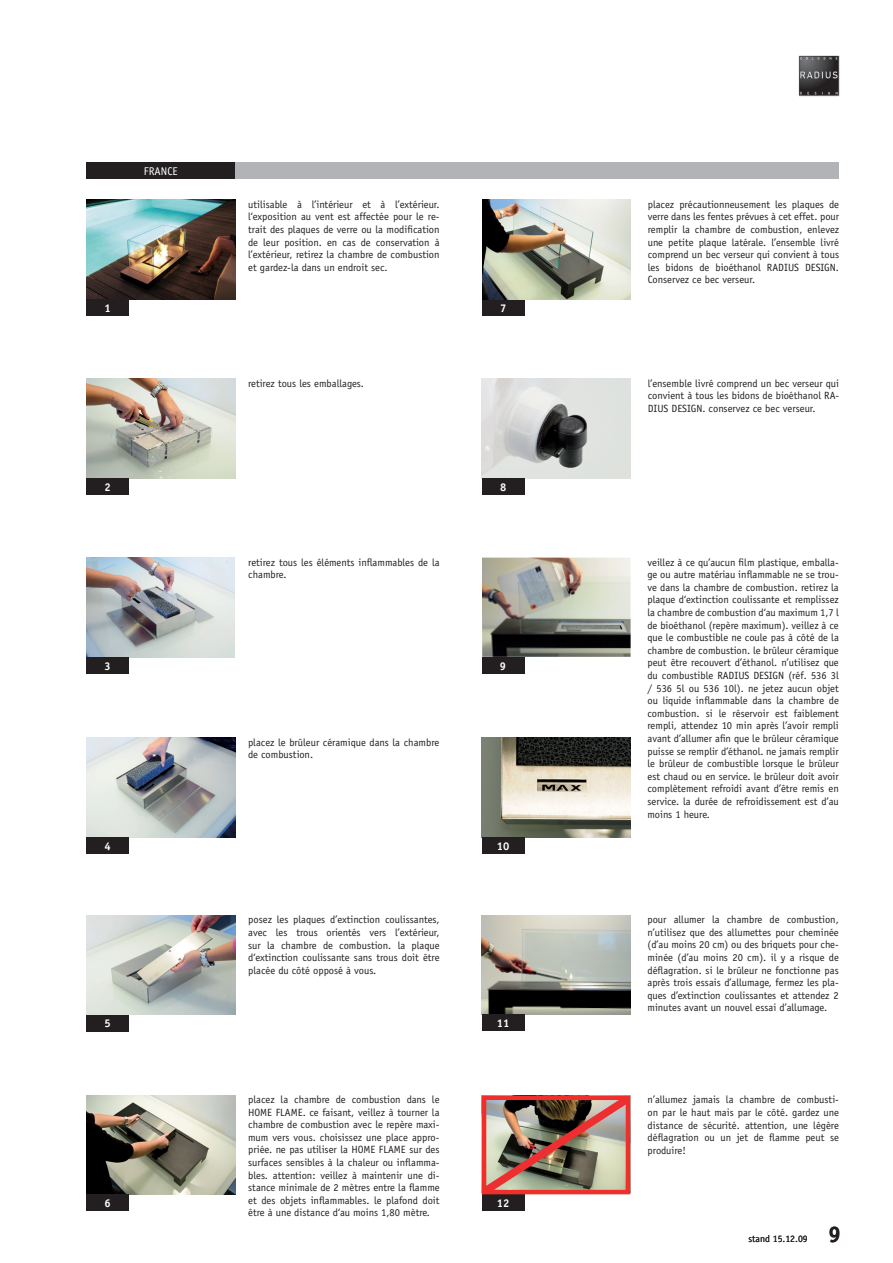
<style>
.page{position:relative;width:893px;height:1263px;background:#fff}
.page>*{position:absolute;margin:0;border:0;box-sizing:border-box;transform-origin:0 0}
.t1{font:700 22.5px "Officina Sans";color:#231f20}
.t2{font:700 11.25px "Officina Sans";color:#fff}
.t3{font:11.25px "Officina Sans";color:#fff}
.t4{font:10.5px/12.6px "Officina Sans";color:#231f20;text-align:justify}
.t5{font:9.75px "Officina Sans";color:#231f20}
</style>
<div class="page">
<img style="left:798px;top:55px;width:42px;height:42px">
<div style="left:183px;top:162px;width:656px;height:17px;background:#b2b3b7"></div>
<div style="left:86px;top:162px;width:149px;height:17px;background:#231f20"></div>
<img style="left:86px;top:379px;width:149px;height:99px">
<div style="left:86px;top:478px;width:43px;height:16px;background:#231f20"></div>
<img style="left:86px;top:558px;width:149px;height:99px">
<div style="left:86px;top:657px;width:43px;height:16px;background:#231f20"></div>
<img style="left:86px;top:738px;width:149px;height:99px">
<div style="left:86px;top:837px;width:43px;height:16px;background:#231f20"></div>
<img style="left:86px;top:915px;width:149px;height:100px">
<div style="left:86px;top:1015px;width:43px;height:16px;background:#231f20"></div>
<img style="left:86px;top:1095px;width:149px;height:99px">
<img style="left:482px;top:915px;width:149px;height:99px">
<img style="left:482px;top:738px;width:149px;height:99px">
<img style="left:482px;top:558px;width:149px;height:99px">
<div style="left:482px;top:657px;width:42px;height:16px;background:#231f20"></div>
<div style="left:482px;top:837px;width:42px;height:16px;background:#231f20"></div>
<div style="left:482px;top:1014px;width:42px;height:17px;background:#231f20"></div>
<div style="left:482px;top:1195px;width:42px;height:16px;background:#231f20"></div>
<img style="left:482px;top:1095px;width:149px;height:100px">
<div style="left:482px;top:1095px;width:148px;height:99px;border:4px solid #ee2f2a"></div>
<img style="left:86px;top:200px;width:149px;height:99px">
<div style="left:86px;top:299px;width:43px;height:16px;background:#231f20"></div>
<div style="left:86px;top:1194px;width:43px;height:16px;background:#231f20"></div>
<div style="left:482px;top:299px;width:43px;height:16px;background:#231f20"></div>
<img style="left:482px;top:379px;width:149px;height:99px">
<div style="left:482px;top:478px;width:42px;height:16px;background:#231f20"></div>
<img style="left:482px;top:200px;width:149px;height:99px">
<p class="t3" style="left:144px;top:164px;width:35px">FRANCE</p>
<p class="t4" style="left:248px;top:198px;width:193px">utilisable à l’intérieur et à l’extérieur. l‘exposition au vent est affectée pour le re&shy;trait des plaques de verre ou la modification de leur position. en cas de conservation à l’extérieur, retirez la chambre de combustion et gardez-la dans un endroit sec.</p>
<p class="t4" style="left:648px;top:198px;width:193px">placez précautionneusement les plaques de verre dans les fentes prévues à cet effet. pour remplir la chambre de combustion, enlevez une petite plaque latérale. l’ensemble livré comprend un bec verseur qui convient à tous les bidons de bioéthanol RADIUS DESIGN.<br>Conservez ce bec verseur.</p>
<p class="t2" style="left:105px;top:301px;width:8px">1</p>
<p class="t2" style="left:500px;top:301px;width:8px">7</p>
<p class="t4" style="left:248px;top:377px;width:117px">retirez tous les emballages.</p>
<p class="t4" style="left:648px;top:377px;width:193px">l’ensemble livré comprend un bec verseur qui convient à tous les bidons de bioéthanol RA-DIUS DESIGN. conservez ce bec verseur.</p>
<p class="t2" style="left:105px;top:480px;width:8px">2</p>
<p class="t2" style="left:500px;top:480px;width:8px">8</p>
<p class="t2" style="left:105px;top:659px;width:8px">3</p>
<p class="t4" style="left:248px;top:556px;width:193px">retirez tous les éléments inflammables de la chambre.</p>
<p class="t4" style="left:248px;top:736px;width:193px">placez le brûleur céramique dans la chambre de combustion.</p>
<p class="t2" style="left:500px;top:659px;width:8px">9</p>
<p class="t4" style="left:647px;top:556px;width:193px">veillez à ce qu’aucun film plastique, emballa&shy;ge ou autre matériau inflammable ne se trou&shy;ve dans la chambre de combustion. retirez la plaque d‘extinction coulissante et remplissez la chambre de combustion d‘au maximum 1,7 l de bioéthanol (repère maximum). veillez à ce que le combustible ne coule pas à côté de la chambre de combustion. le brûleur céramique peut être recouvert d’éthanol. n’utilisez que du combustible RADIUS DESIGN (réf. 536 3l / 536 5l ou 536 10l). ne jetez aucun objet ou liquide inflammable dans la chambre de combustion. si le réservoir est faiblement rempli, attendez 10 min après l’avoir rempli avant d’allumer afin que le brûleur céramique puisse se remplir d’éthanol. ne jamais remplir le brûleur de combustible lorsque le brûleur est chaud ou en service. le brûleur doit avoir complètement refroidi avant d’être remis en service. la durée de refroidissement est d’au moins 1 heure.</p>
<p class="t2" style="left:105px;top:839px;width:8px">4</p>
<p class="t2" style="left:497px;top:839px;width:14px">10</p>
<p class="t4" style="left:248px;top:913px;width:193px">posez les plaques d’extinction coulissantes, avec les trous orientés vers l’extérieur, sur la chambre de combustion. la plaque d‘extinction coulissante sans trous doit être placée du côté opposé à vous.</p>
<p class="t4" style="left:647px;top:913px;width:193px">pour allumer la chambre de combustion, n’utilisez que des allumettes pour cheminée (d’au moins 20 cm) ou des briquets pour che&shy;minée (d’au moins 20 cm). il y a risque de déflagration. si le brûleur ne fonctionne pas après trois essais d’allumage, fermez les pla&shy;ques d’extinction coulissantes et attendez 2 minutes avant un nouvel essai d’allumage.</p>
<p class="t2" style="left:105px;top:1016px;width:8px">5</p>
<p class="t2" style="left:497px;top:1016px;width:14px">11</p>
<p class="t2" style="left:105px;top:1196px;width:8px">6</p>
<p class="t4" style="left:248px;top:1093px;width:193px">placez la chambre de combustion dans le HOME FLAME. ce faisant, veillez à tourner la chambre de combustion avec le repère maxi&shy;mum vers vous. choisissez une place appro&shy;priée. ne pas utiliser la HOME FLAME sur des surfaces sensibles à la chaleur ou inflamma&shy;bles. attention: veillez à maintenir une di&shy;stance minimale de 2 mètres entre la flamme et des objets inflammables. le plafond doit être à une distance d‘au moins 1,80 mètre.</p>
<p class="t2" style="left:497px;top:1196px;width:14px">12</p>
<p class="t4" style="left:648px;top:1093px;width:193px">n’allumez jamais la chambre de combusti&shy;on par le haut mais par le côté. gardez une distance de sécurité. attention, une légère déflagration ou un jet de flamme peut se produire!</p>
<p class="t5" style="left:748px;top:1233px;width:61px">stand 15.12.09</p>
<h1 class="t1" style="left:828px;top:1221px;width:14px">9</h1>
</div>
